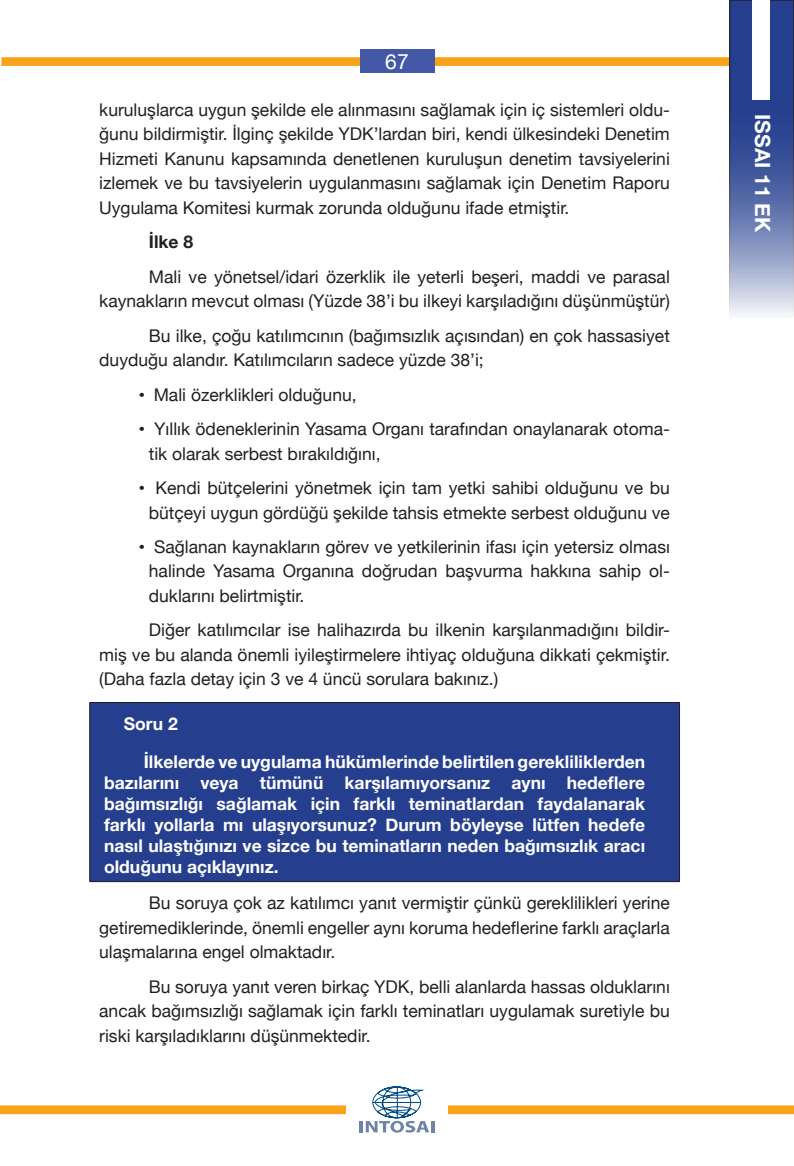
<style>
.page{position:relative;width:794px;height:1166px;background:#fff}
.page>*{position:absolute;margin:0;border:0;box-sizing:border-box;transform-origin:0 0}
.t1{font:700 21px "Helvetica Neue";color:#fff}
.t2{font:21px "Helvetica Neue";color:#fff}
.t3{font:17.5px/24.5px "Helvetica Neue";color:#231f20;text-align:justify}
.t4{font:700 17.5px/21px "Helvetica Neue";color:#fff;text-align:justify}
.t5{font:700 17.5px "Helvetica Neue";color:#231f20}
.s1{font-family:"Arial"}
</style>
<div class="page">
<div style="left:1px;top:57px;width:744px;height:9px;background:#f9a31b"></div>
<svg style="left:731px;top:2px;width:61px;height:312px;background:#5b6ea9"></svg>
<div style="left:729px;top:0;width:65px;height:317px;border:1px solid #231f20"></div>
<div style="left:752px;top:0;width:18px;height:99px;background:#fff"></div>
<div style="left:360px;top:49px;width:74px;height:23px;background:#4358a7"></div>
<div style="left:0;top:1105px;width:794px;height:9px;background:#f9a31b"></div>
<div style="left:346px;top:1081px;width:102px;height:58px;background:#fff"></div>
<svg style="left:360px;top:1086px;width:74px;height:47px"></svg>
<div style="left:90px;top:702px;width:589px;height:179px;background:#253f8e"></div>
<hr style="left:89px;top:702px;width:590px;height:1px;background:#231f20">
<hr style="left:89px;top:703px;width:1px;height:178px;background:#231f20">
<hr style="left:679px;top:703px;width:1px;height:178px;background:#231f20">
<hr style="left:89px;top:881px;width:590px;height:1px;background:#231f20">
<p class="t2" style="left:385px;top:49px;width:25px">67</p>
<p class="t3" style="left:99px;top:97px;width:572px">kuruluşlarca uygun şekilde ele alınmasını sağlamak için iç sistemleri oldu&shy;ğunu bildirmiştir. İlginç şekilde YDK’lardan biri, kendi ülkesindeki Denetim Hizmeti Kanunu kapsamında denetlenen kuruluşun denetim tavsiyelerini izlemek ve bu tavsiyelerin uygulanmasını sağlamak için Denetim Raporu Uygulama Komitesi kurmak zorunda olduğunu ifade etmiştir.</p>
<p class="t5" style="left:149px;top:231px;width:46px">İlke 8</p>
<p class="t3" style="left:99px;top:264px;width:572px;text-align:right">Mali ve yönetsel/idari özerklik ile yeterli beşeri, maddi ve parasal kaynakların mevcut olması (Yüzde 38’i bu ilkeyi karşıladığını düşünmüştür)</p>
<p class="t3" style="left:99px;top:323px;width:572px;text-indent:50px">Bu ilke, çoğu katılımcının (bağımsızlık açısından) en çok hassasiyet duyduğu alandır. Katılımcıların sadece yüzde 38’i;</p>
<p class="t3" style="left:139px;top:382px;width:219px"><span class="s1">•</span> Mali özerklikleri olduğunu,</p>
<p class="t3" style="left:149px;top:416px;width:522px;text-indent:-10px"><span class="s1">•</span> Yıllık ödeneklerinin Yasama Organı tarafından onaylanarak otoma&shy;tik olarak serbest bırakıldığını,</p>
<p class="t3" style="left:139px;top:475px;width:532px;text-align:center"><span class="s1">•</span> Kendi bütçelerini yönetmek için tam yetki sahibi olduğunu ve bu bütçeyi uygun gördüğü şekilde tahsis etmekte serbest olduğunu ve</p>
<p class="t3" style="left:149px;top:534px;width:522px;text-indent:-10px"><span class="s1">•</span> Sağlanan kaynakların görev ve yetkilerinin ifası için yetersiz olması halinde Yasama Organına doğrudan başvurma hakkına sahip ol&shy;duklarını belirtmiştir.</p>
<p class="t3" style="left:99px;top:618px;width:572px;text-indent:50px">Diğer katılımcılar ise halihazırda bu ilkenin karşılanmadığını bildir&shy;miş ve bu alanda önemli iyileştirmelere ihtiyaç olduğuna dikkati çekmiştir. (Daha fazla detay için 3 ve 4 üncü sorulara bakınız.)</p>
<p class="t4" style="left:124px;top:712px;width:55px">Soru 2</p>
<p class="t4" style="left:104px;top:751px;width:543px;text-indent:40px">İlkelerde ve uygulama hükümlerinde belirtilen gerekliliklerden bazılarını veya tümünü karşılamıyorsanız aynı hedeflere bağımsızlığı sağlamak için farklı teminatlardan faydalanarak farklı yollarla mı ulaşıyorsunuz? Durum böyleyse lütfen hedefe nasıl ulaştığınızı ve sizce bu teminatların neden bağımsızlık aracı olduğunu açıklayınız.</p>
<p class="t3" style="left:99px;top:890px;width:572px;text-indent:50px">Bu soruya çok az katılımcı yanıt vermiştir çünkü gereklilikleri yerine getiremediklerinde, önemli engeller aynı koruma hedeflerine farklı araçlarla ulaşmalarına engel olmaktadır.</p>
<p class="t3" style="left:99px;top:974px;width:572px;text-indent:50px">Bu soruya yanıt veren birkaç YDK, belli alanlarda hassas olduklarını ancak bağımsızlığı sağlamak için farklı teminatları uygulamak suretiyle bu riski karşıladıklarını düşünmektedir.</p>
<p class="t1" style="left:775px;top:114px;width:119px;rotate:90deg">ISSAI 11 EK</p>
</div>
